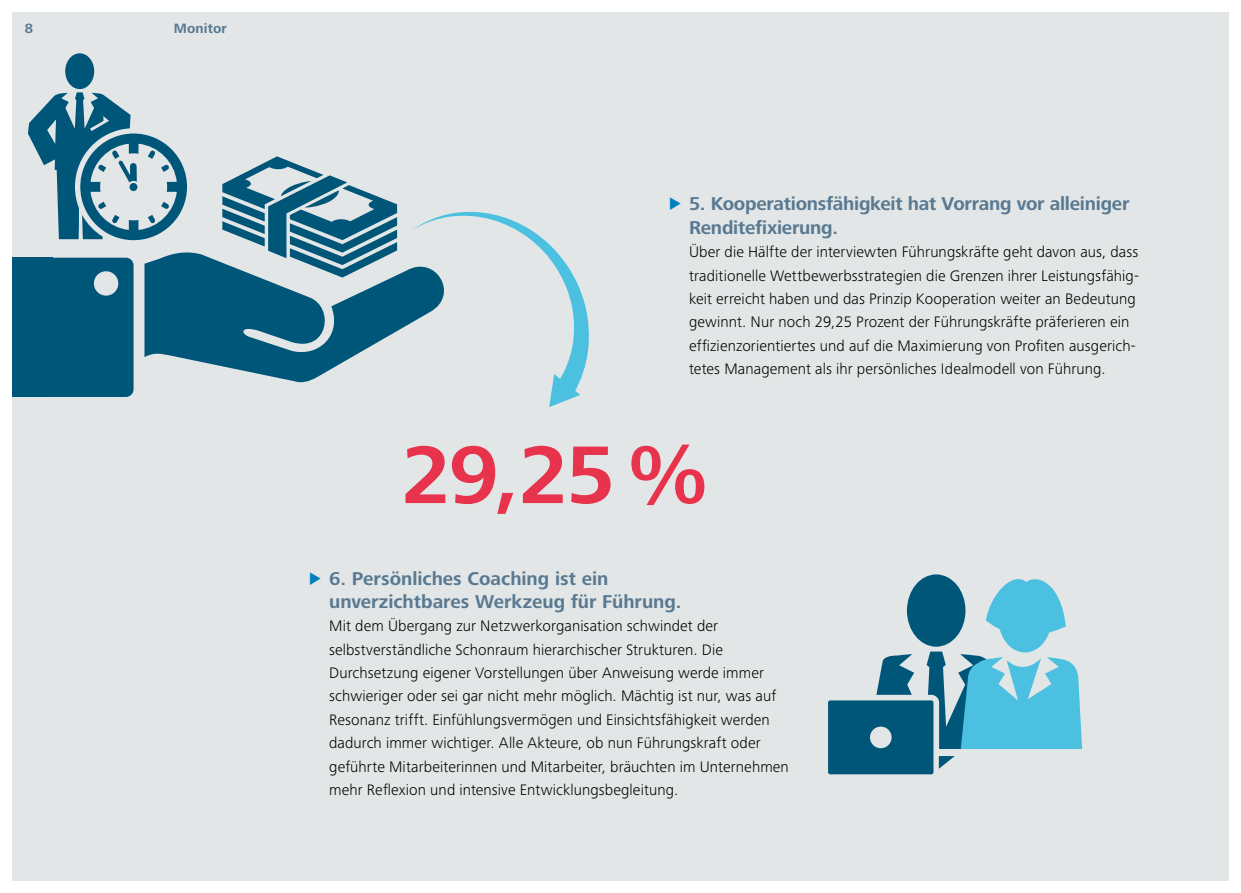
<style>
.page{position:relative;width:1241px;height:893px;background:#fff}
.page>*{position:absolute;margin:0;border:0;box-sizing:border-box;transform-origin:0 0}
.Kapitel_Head_Einleit{font:700 84.7px "Frutiger Next Pro";color:#e7344c}
.Kapitel_Head_Einleit-2{font:700 19.25px/23.4px "Frutiger Next Pro";letter-spacing:-.01em;color:#587991}
.Kapitel_Head_Einleit-3{font:300 15.75px/23.4px "Frutiger Next Pro";letter-spacing:.005em;color:#000}
.Variabler_Kolumnen_P{font:700 14px "Frutiger Next Pro";letter-spacing:.01em;color:#587991}
.s1{font-family:"INQA Triangel";font-weight:400;font-size:15.75px;color:#0080bc}
</style>
<div class="page">
<div style="left:12px;top:12px;width:1228px;height:869px;background:#e3e6e6"></div>
<div style="left:1229px;top:0;width:11px;height:893px;background:#fff"></div>
<svg style="left:222px;top:156px;width:175px;height:95px"></svg>
<div style="left:12px;top:258px;width:41px;height:139px;background:#005679"></div>
<svg style="left:23px;top:251px;width:388px;height:146px;fill:#005679"></svg>
<svg style="left:411px;top:212px;width:178px;height:195px"></svg>
<div style="left:65px;top:53px;width:29px;height:36px;background:#005679;border-radius:50%"></div>
<svg style="left:28px;top:92px;width:159px;height:148px"></svg>
<svg style="left:828px;top:574px;width:253px;height:200px"></svg>
<p class="Variabler_Kolumnen_P" style="left:25px;top:21px;width:10px">8</p>
<p class="Variabler_Kolumnen_P" style="left:174px;top:21px;width:55px">Monitor</p>
<p class="Kapitel_Head_Einleit-2" style="left:689px;top:192px;width:442px;text-indent:-19px"><span class="s1">&gt;</span> 5. Kooperationsfähigkeit hat Vorrang vor alleiniger<br>Renditefixierung.</p>
<p class="Kapitel_Head_Einleit-3" style="left:689px;top:240px;width:451px">Über die Hälfte der interviewten Führungskräfte geht davon aus, dass traditionelle Wettbewerbsstrategien die Grenzen ihrer Leistungsfähig&shy;keit erreicht haben und das Prinzip Kooperation weiter an Bedeutung gewinnt. Nur noch 29,25 Prozent der Führungskräfte präferieren ein effizienzorientiertes und auf die Maximierung von Profiten ausgerich&shy;tetes Management als ihr persönliches Idealmodell von Führung.</p>
<p class="Kapitel_Head_Einleit" style="left:401px;top:426px;width:309px">29,25%</p>
<p class="Kapitel_Head_Einleit-2" style="left:329px;top:566px;width:354px;text-indent:-19px"><span class="s1">&gt;</span> 6. Persönliches Coaching ist ein unverzichtbares Werkzeug für Führung.</p>
<p class="Kapitel_Head_Einleit-3" style="left:329px;top:614px;width:461px">Mit dem Übergang zur Netzwerkorganisation schwindet der selbstverständliche Schonraum hierarchischer Strukturen. Die Durchsetzung eigener Vorstellungen über Anweisung werde immer schwieriger oder sei gar nicht mehr möglich. Mächtig ist nur, was auf Resonanz trifft. Einfühlungsvermögen und Einsichtsfähigkeit werden dadurch immer wichtiger. Alle Akteure, ob nun Führungskraft oder geführte Mitarbeiterinnen und Mitarbeiter, bräuchten im Unternehmen mehr Reflexion und intensive Entwicklungsbegleitung.</p>
</div>
